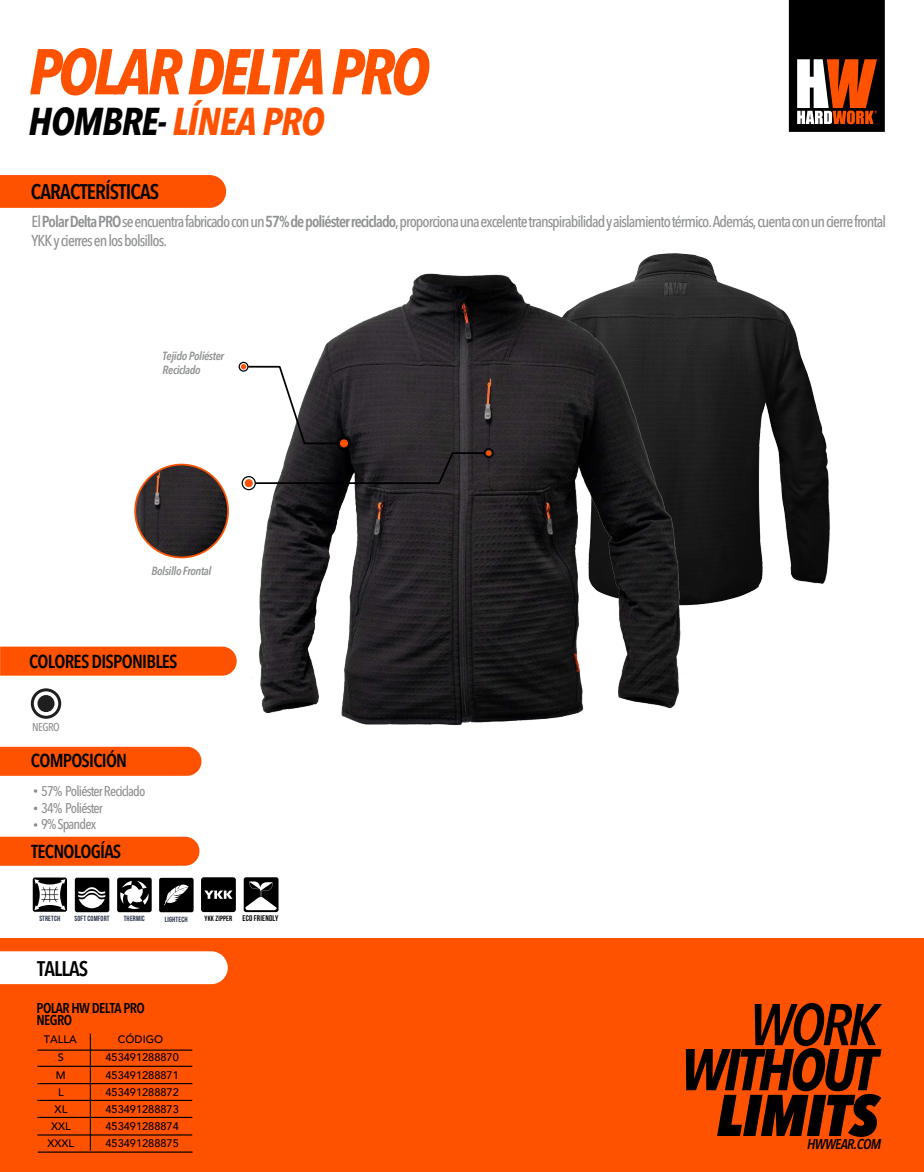
<style>
.page{position:relative;width:924px;height:1172px;background:#fff}
.page>*{position:absolute;margin:0;border:0;box-sizing:border-box;transform-origin:0 0}
.t1{font:italic 700 condensed 63.88px "Avenir Next LT Pro";letter-spacing:-.055em;color:#ff5200}
.t2{font:italic 700 condensed 58.1px "Avenir Next LT Pro";letter-spacing:-.05em;color:#000}
.t3{font:italic 800 condensed 58.1px "Avenir Next LT Pro";letter-spacing:-.01em;color:#000}
.t4{font:italic 600 condensed 58.1px "Avenir Next LT Pro";color:#000}
.t5{font:italic 700 condensed 38.41px "Avenir Next LT Pro";letter-spacing:-.025em;color:#ff5200}
.t6{font:600 condensed 21px "Avenir Next LT Pro";letter-spacing:-.04em;color:#000}
.t7{font:600 condensed 18.55px "Avenir Next LT Pro";letter-spacing:-.04em;color:#000}
.t8{font:500 condensed 15.75px/18.9px "Avenir Next LT Pro";letter-spacing:-.06em;color:#8e9091}
.t9{font:600 condensed 14.09px/12.2px "Avenir Next LT Pro";letter-spacing:-.04em;color:#000}
.t10{font:italic 600 condensed 14.09px "Avenir Next LT Pro";letter-spacing:-.04em;color:#000}
.t11{font:500 condensed 14px/16.8px "Avenir Next LT Pro";letter-spacing:-.06em;color:#8e9091}
.t12{font:italic 600 condensed 11.72px/14.1px "Avenir Next LT Pro";letter-spacing:-.035em;color:#8e9091}
.t13{font:500 condensed 11.38px "Avenir Next LT Pro";letter-spacing:-.05em;color:#8e9091}
.t14{font:500 11.03px/16.4px "Avenir";color:#000}
.t15{font:500 10.85px/18.2px "Avenir";color:#000;text-align:center}
.t16{font:8.22px "Bebas Neue";letter-spacing:.02em;color:#000}
.t17{font:7.61px "Bebas Neue";letter-spacing:.02em;color:#000}
.t18{font:7.52px "Bebas Neue";letter-spacing:.02em;color:#29334a}
.s1{color:#000}
.s2{font-weight:600}
</style>
<div class="page">
<img style="left:705px;top:258px;width:125px;height:346px">
<div style="left:0;top:938px;width:923px;height:233px;background:#ff5200"></div>
<div style="left:0;top:175px;width:201px;height:33px;background:#ff5200"></div>
<svg style="left:788px;top:0;width:96px;height:132px"></svg>
<svg style="left:31px;top:688px;width:30px;height:30px"></svg>
<div style="left:37px;top:695px;width:18px;height:17px;background:#1e1f1e;border-radius:50%"></div>
<div style="left:0;top:646px;width:201px;height:29px;background:#ff5200"></div>
<img style="left:201px;top:175px;width:504px;height:810px">
<div style="left:0;top:746px;width:201px;height:29px;background:#ff5200"></div>
<div style="left:0;top:836px;width:199px;height:29px;background:#ff5200"></div>
<div style="left:0;top:951px;width:228px;height:33px;background:#fff"></div>
<hr style="left:37px;top:1049px;width:155px;height:1px;background:#000">
<hr style="left:37px;top:1065px;width:155px;height:1px;background:#000">
<hr style="left:38px;top:1083px;width:154px;height:1px;background:#000">
<hr style="left:37px;top:1099px;width:155px;height:1px;background:#000">
<hr style="left:37px;top:1116px;width:155px;height:1px;background:#000">
<hr style="left:90px;top:1033px;width:1px;height:117px;background:#000">
<hr style="left:37px;top:1134px;width:155px;height:1px;background:#000">
<hr style="left:38px;top:1151px;width:154px;height:1px;background:#000">
<div style="left:117px;top:877px;width:35px;height:35px;background:#000;border-radius:2px"></div>
<svg style="left:120px;top:881px;width:29px;height:28px"></svg>
<div style="left:238px;top:362px;width:10px;height:9px;border:1px solid #000;border-radius:50%"></div>
<div style="left:75px;top:877px;width:34px;height:35px;background:#000;border-radius:2px"></div>
<svg style="left:78px;top:887px;width:27px;height:21px"></svg>
<div style="left:33px;top:877px;width:34px;height:34px;background:#000;border-radius:2px"></div>
<svg style="left:34px;top:879px;width:31px;height:31px"></svg>
<div style="left:159px;top:877px;width:34px;height:35px;background:#000;border-radius:2px"></div>
<svg style="left:164px;top:884px;width:25px;height:21px"></svg>
<div style="left:201px;top:877px;width:35px;height:35px;background:#000;border-radius:3px"></div>
<svg style="left:204px;top:890px;width:29px;height:8px"></svg>
<div style="left:483px;top:448px;width:10px;height:10px;border:1px solid #000;border-radius:50%"></div>
<div style="left:241px;top:476px;width:15px;height:14px;border:1px solid #000;border-radius:50%"></div>
<svg style="left:241px;top:364px;width:250px;height:121px"></svg>
<div style="left:244px;top:479px;width:9px;height:8px;background:#ff5200;border-radius:50%"></div>
<svg style="left:135px;top:464px;width:93px;height:93px"></svg>
<div style="left:134px;top:463px;width:95px;height:95px;border:2px solid #ff5200;border-radius:50%"></div>
<svg style="left:243px;top:877px;width:35px;height:35px"></svg>
<svg style="left:245px;top:881px;width:31px;height:29px"></svg>
<h1 class="t1" style="left:29px;top:33px;width:402px">POLARDELTA PRO</h1>
<h3 class="t5" style="left:29px;top:98px;width:297px"><span class="s1">HOMBRE-</span> LÍNEA PRO</h3>
<h3 class="t6" style="left:31px;top:179px;width:130px">CARACTERÍSTICAS</h3>
<p class="t8" style="left:32px;top:212px;width:855px">El<span class="s2">PolarDeltaPRO</span>seencuentrafabricadoconun<span class="s2">57%depoliésterreciclado</span>,proporcionaunaexcelentetranspirabilidadyaislamientotérmico.Además,cuentaconuncierrefrontal<br>YKKycierresen losbolsillos.</p>
<p class="t12" style="left:163px;top:348px;width:63px">Tejido Poliéster<br>Reciclado</p>
<p class="t12" style="left:151px;top:564px;width:61px">Bolsillo Frontal</p>
<p class="t7" style="left:29px;top:649px;width:150px">COLORES DISPONIBLES</p>
<p class="t13" style="left:32px;top:719px;width:29px">NEGRO</p>
<p class="t7" style="left:31px;top:749px;width:98px">COMPOSICIÓN</p>
<p class="t11" style="left:41px;top:782px;width:106px">57% Poliéster Reciclado<br>34% Poliéster<br>9% Spandex</p>
<p class="t7" style="left:31px;top:840px;width:92px">TECNOLOGÍAS</p>
<p class="t18" style="left:39px;top:914px;width:22px">STRETCH</p>
<p class="t18" style="left:74px;top:914px;width:37px">SOFT COMFORT</p>
<p class="t18" style="left:165px;top:914px;width:24px">LIGHTECH</p>
<p class="t17" style="left:204px;top:914px;width:29px">YKK ZIPPER</p>
<p class="t18" style="left:124px;top:914px;width:23px">THERMIC</p>
<p class="t16" style="left:242px;top:914px;width:37px">ECO FRIENDLY</p>
<h3 class="t6" style="left:37px;top:955px;width:53px">TALLAS</h3>
<p class="t9" style="left:37px;top:1002px;width:110px">POLAR HW DELTA PRO<br>NEGRO</p>
<p class="t15" style="left:44px;top:1029px;width:34px">TALLA<br>S<br>M</p>
<p class="t15" style="left:55px;top:1083px;width:14px;line-height:16.4px">L<br>XL</p>
<p class="t15" style="left:47px;top:1117px;width:28px;line-height:16.5px">XXL<br>XXXL</p>
<p class="t15" style="left:118px;top:1029px;width:47px">CÓDIGO</p>
<p class="t14" style="left:105px;top:1048px;width:75px">453491288870</p>
<p class="t14" style="left:105px;top:1066px;width:75px">453491288871</p>
<p class="t14" style="left:105px;top:1083px;width:75px">453491288872</p>
<p class="t14" style="left:105px;top:1100px;width:75px">453491288873</p>
<p class="t14" style="left:105px;top:1117px;width:75px">453491288874<br>453491288875</p>
<h2 class="t4" style="left:748px;top:989px;width:131px">WORK</h2>
<h2 class="t2" style="left:680px;top:1034px;width:198px">WITHOUT</h2>
<h2 class="t3" style="left:716px;top:1079px;width:163px">LIMITS</h2>
<p class="t10" style="left:806px;top:1135px;width:76px">HWWEAR.COM</p>
</div>
